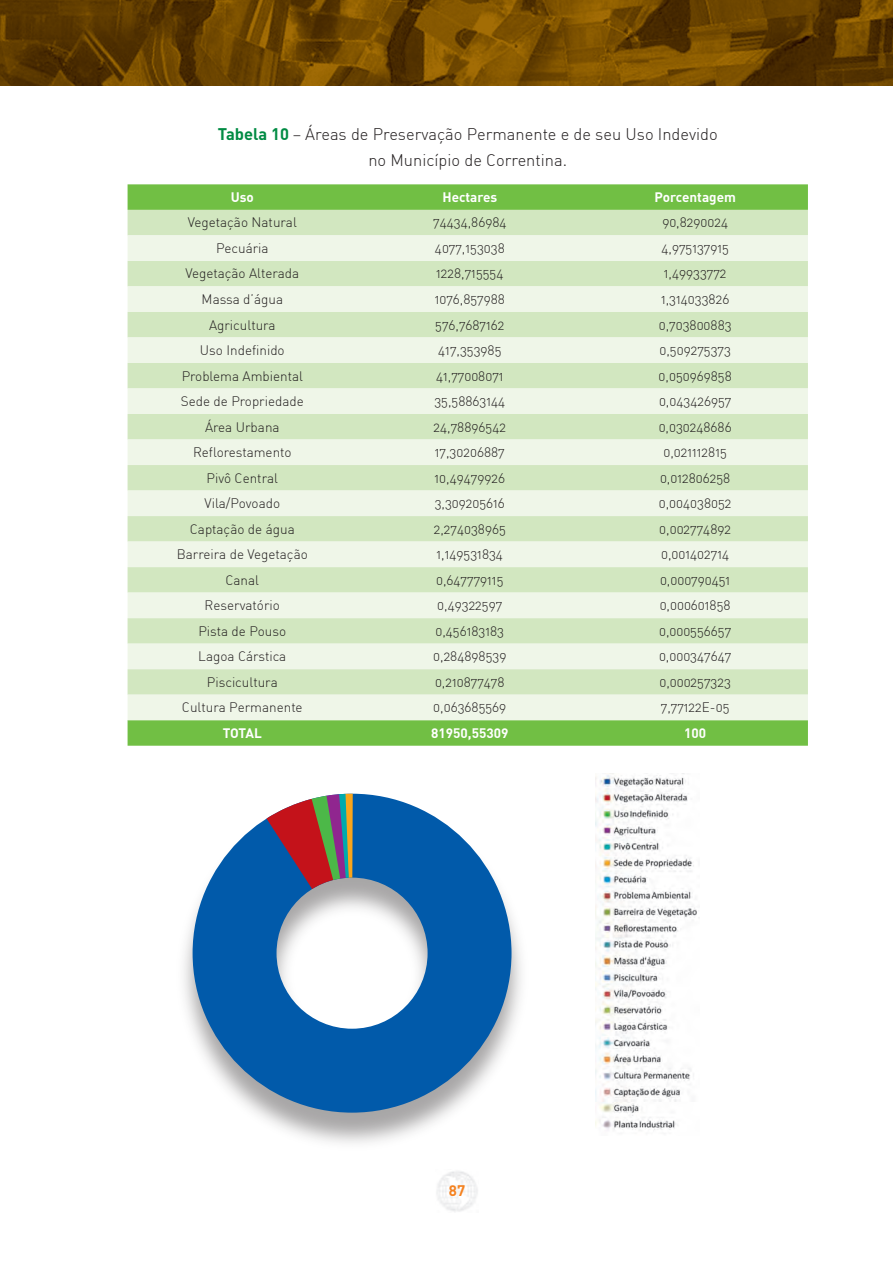
<style>
.page{position:relative;width:893px;height:1263px;background:#fff}
.page>*{position:absolute;margin:0;border:0;box-sizing:border-box;transform-origin:0 0}
.t1{font:16.5px/25.5px "DIN Light Alternate";color:#231f20;text-align:center}
.t2{font:700 15px "DIN";color:#f58220}
.t3{font:13.5px "DIN Light Alternate";color:#231f20}
.t4{font:700 13.5px "DIN";color:#fff}
.s1{font-family:"DIN";font-weight:700;color:#008b43}
</style>
<div class="page">
<img style="left:0;top:0;width:893px;height:85px">
<svg style="left:128px;top:184px;width:680px;height:562px;background:#74c048"></svg>
<div style="left:128px;top:210px;width:680px;height:25px;background:#d2e7c0"></div>
<svg style="left:128px;top:235px;width:680px;height:485px;background:#e1efd5"></svg>
<img style="left:184px;top:793px;width:337px;height:350px">
<svg style="left:193px;top:794px;width:318px;height:319px;fill:#015aaa"></svg>
<svg style="left:267px;top:794px;width:86px;height:95px;background:#875d65"></svg>
<img style="left:595px;top:773px;width:102px;height:358px">
<p class="t1" style="left:218px;top:121px;width:501px"><span class="s1">Tabela 10</span> – Áreas de Preservação Permanente e de seu Uso Indevido no Município de Correntina.</p>
<p class="t4" style="left:231px;top:189px;width:25px">Uso</p>
<p class="t4" style="left:442px;top:189px;width:56px">Hectares</p>
<p class="t4" style="left:654px;top:189px;width:83px">Porcentagem</p>
<p class="t3" style="left:188px;top:214px;width:111px">Vegetação Natural</p>
<p class="t3" style="left:433px;top:214px;width:75px">74434,86984</p>
<p class="t3" style="left:662px;top:214px;width:67px">90,8290024</p>
<p class="t3" style="left:216px;top:240px;width:54px">Pecuária</p>
<p class="t3" style="left:435px;top:240px;width:71px">4077,153038</p>
<p class="t3" style="left:661px;top:240px;width:69px">4,975137915</p>
<p class="t3" style="left:185px;top:265px;width:115px">Vegetação Alterada</p>
<p class="t3" style="left:436px;top:265px;width:69px">1228,715554</p>
<p class="t3" style="left:664px;top:265px;width:64px">1,49933772</p>
<p class="t3" style="left:202px;top:291px;width:83px">Massa d’água</p>
<p class="t3" style="left:435px;top:291px;width:72px">1076,857988</p>
<p class="t3" style="left:661px;top:291px;width:70px">1,314033826</p>
<p class="t3" style="left:209px;top:316px;width:68px">Agricultura</p>
<p class="t3" style="left:435px;top:316px;width:71px">576,7687162</p>
<p class="t3" style="left:659px;top:316px;width:74px">0,703800883</p>
<p class="t3" style="left:200px;top:342px;width:86px">Uso Indefinido</p>
<p class="t3" style="left:438px;top:342px;width:65px">417,353985</p>
<p class="t3" style="left:659px;top:342px;width:73px">0,509275373</p>
<p class="t3" style="left:182px;top:367px;width:123px">Problema Ambiental</p>
<p class="t3" style="left:436px;top:367px;width:69px">41,77008071</p>
<p class="t3" style="left:659px;top:367px;width:75px">0,050969858</p>
<p class="t3" style="left:181px;top:393px;width:125px">Sede de Propriedade</p>
<p class="t3" style="left:434px;top:393px;width:72px">35,58863144</p>
<p class="t3" style="left:659px;top:393px;width:74px">0,043426957</p>
<p class="t3" style="left:205px;top:418px;width:76px">Área Urbana</p>
<p class="t3" style="left:434px;top:418px;width:74px">24,78896542</p>
<p class="t3" style="left:659px;top:418px;width:75px">0,030248686</p>
<p class="t3" style="left:193px;top:444px;width:100px">Reflorestamento</p>
<p class="t3" style="left:435px;top:444px;width:71px">17,30206887</p>
<p class="t3" style="left:663px;top:444px;width:65px">0,021112815</p>
<p class="t3" style="left:207px;top:469px;width:73px">Pivô Central</p>
<p class="t3" style="left:435px;top:469px;width:72px">10,49479926</p>
<p class="t3" style="left:660px;top:469px;width:72px">0,012806258</p>
<p class="t3" style="left:204px;top:495px;width:77px">Vila/Povoado</p>
<p class="t3" style="left:435px;top:495px;width:72px">3,309205616</p>
<p class="t3" style="left:659px;top:495px;width:74px">0,004038052</p>
<p class="t3" style="left:190px;top:520px;width:106px">Captação de água</p>
<p class="t3" style="left:434px;top:520px;width:74px">2,274038965</p>
<p class="t3" style="left:659px;top:520px;width:73px">0,002774892</p>
<p class="t3" style="left:177px;top:546px;width:133px">Barreira de Vegetação</p>
<p class="t3" style="left:437px;top:546px;width:68px">1,149531834</p>
<p class="t3" style="left:661px;top:546px;width:69px">0,001402714</p>
<p class="t3" style="left:225px;top:571px;width:35px">Canal</p>
<p class="t3" style="left:436px;top:571px;width:69px">0,647779115</p>
<p class="t3" style="left:660px;top:571px;width:72px">0,000790451</p>
<p class="t3" style="left:205px;top:597px;width:77px">Reservatório</p>
<p class="t3" style="left:437px;top:597px;width:66px">0,49322597</p>
<p class="t3" style="left:660px;top:597px;width:72px">0,000601858</p>
<p class="t3" style="left:198px;top:623px;width:89px">Pista de Pouso</p>
<p class="t3" style="left:435px;top:623px;width:70px">0,456183183</p>
<p class="t3" style="left:659px;top:623px;width:74px">0,000556657</p>
<p class="t3" style="left:198px;top:648px;width:89px">Lagoa Cárstica</p>
<p class="t3" style="left:433px;top:648px;width:75px">0,284898539</p>
<p class="t3" style="left:659px;top:648px;width:74px">0,000347647</p>
<p class="t3" style="left:207px;top:674px;width:72px">Piscicultura</p>
<p class="t3" style="left:435px;top:674px;width:71px">0,210877478</p>
<p class="t3" style="left:659px;top:674px;width:73px">0,000257323</p>
<p class="t3" style="left:182px;top:699px;width:122px">Cultura Permanente</p>
<p class="t3" style="left:433px;top:699px;width:74px">0,063685569</p>
<p class="t3" style="left:661px;top:699px;width:70px">7,77122E-05</p>
<p class="t4" style="left:223px;top:724px;width:41px">TOTAL</p>
<p class="t4" style="left:431px;top:724px;width:79px">81950,55309</p>
<p class="t4" style="left:684px;top:724px;width:23px">100</p>
<p class="t2" style="left:449px;top:1180px;width:18px">87</p>
</div>
